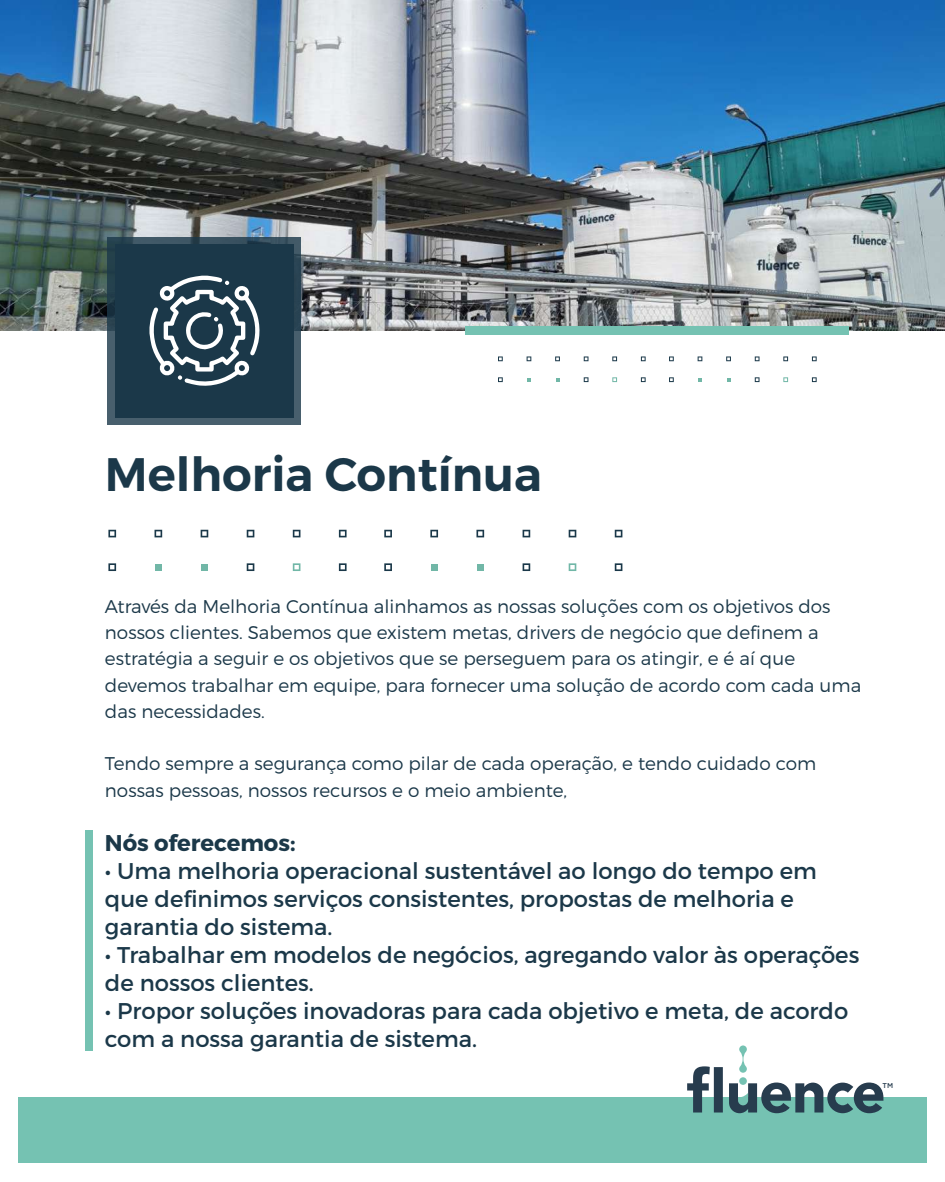
<style>
.page{position:relative;width:945px;height:1182px;background:#fff}
.page>*{position:absolute;margin:0;border:0;box-sizing:border-box;transform-origin:0 0}
.t1{font:600 46.9px "Montserrat";color:#1b3849}
.t2{font:22.75px/28px "Montserrat";color:#1b3849}
.t3{font:700 22.75px "Montserrat";color:#1b3849}
.t4{font:300 18.38px/26.2px "Montserrat";color:#1b3849}
.t5{font:500 7px "Gotham";color:#273c4e}
</style>
<div class="page">
<img style="left:0;top:0;width:945px;height:330px">
<div style="left:18px;top:1097px;width:909px;height:65px;background:#75c2b2"></div>
<svg style="left:687px;top:1045px;width:196px;height:68px"></svg>
<svg style="left:155px;top:564px;width:6px;height:6px"></svg>
<svg style="left:201px;top:564px;width:6px;height:6px"></svg>
<svg style="left:293px;top:563px;width:7px;height:8px"></svg>
<svg style="left:108px;top:529px;width:8px;height:8px"></svg>
<svg style="left:155px;top:529px;width:7px;height:8px"></svg>
<svg style="left:201px;top:529px;width:7px;height:8px"></svg>
<svg style="left:247px;top:529px;width:7px;height:8px"></svg>
<svg style="left:293px;top:529px;width:7px;height:8px"></svg>
<svg style="left:339px;top:529px;width:8px;height:8px"></svg>
<svg style="left:108px;top:563px;width:8px;height:8px"></svg>
<svg style="left:247px;top:563px;width:7px;height:8px"></svg>
<svg style="left:339px;top:563px;width:8px;height:8px"></svg>
<svg style="left:431px;top:564px;width:6px;height:6px"></svg>
<svg style="left:477px;top:564px;width:6px;height:6px"></svg>
<svg style="left:569px;top:563px;width:7px;height:8px"></svg>
<svg style="left:384px;top:529px;width:8px;height:8px"></svg>
<svg style="left:430px;top:529px;width:8px;height:8px"></svg>
<svg style="left:476px;top:529px;width:8px;height:8px"></svg>
<svg style="left:523px;top:529px;width:7px;height:8px"></svg>
<svg style="left:569px;top:529px;width:7px;height:8px"></svg>
<svg style="left:615px;top:529px;width:7px;height:8px"></svg>
<svg style="left:384px;top:563px;width:8px;height:8px"></svg>
<svg style="left:523px;top:563px;width:7px;height:8px"></svg>
<svg style="left:615px;top:563px;width:7px;height:8px"></svg>
<svg style="left:527px;top:378px;width:4px;height:3px"></svg>
<svg style="left:612px;top:377px;width:5px;height:5px"></svg>
<svg style="left:498px;top:356px;width:5px;height:5px"></svg>
<svg style="left:527px;top:356px;width:4px;height:5px"></svg>
<svg style="left:555px;top:356px;width:5px;height:5px"></svg>
<svg style="left:584px;top:356px;width:4px;height:5px"></svg>
<svg style="left:612px;top:356px;width:5px;height:5px"></svg>
<svg style="left:641px;top:356px;width:5px;height:5px"></svg>
<svg style="left:498px;top:377px;width:5px;height:5px"></svg>
<svg style="left:584px;top:377px;width:4px;height:5px"></svg>
<svg style="left:641px;top:377px;width:5px;height:5px"></svg>
<svg style="left:698px;top:378px;width:4px;height:3px"></svg>
<svg style="left:783px;top:377px;width:5px;height:5px"></svg>
<svg style="left:669px;top:356px;width:5px;height:5px"></svg>
<svg style="left:698px;top:356px;width:4px;height:5px"></svg>
<svg style="left:726px;top:356px;width:5px;height:5px"></svg>
<svg style="left:755px;top:356px;width:5px;height:5px"></svg>
<svg style="left:783px;top:356px;width:5px;height:5px"></svg>
<svg style="left:812px;top:356px;width:5px;height:5px"></svg>
<svg style="left:669px;top:377px;width:5px;height:5px"></svg>
<svg style="left:755px;top:377px;width:5px;height:5px"></svg>
<svg style="left:812px;top:377px;width:5px;height:5px"></svg>
<div style="left:466px;top:326px;width:383px;height:9px;background:#75c2b2"></div>
<svg style="left:108px;top:237px;width:193px;height:187px;background:#3a5260"></svg>
<div style="left:115px;top:244px;width:179px;height:173px;background:#1b3849"></div>
<svg style="left:149px;top:275px;width:111px;height:111px"></svg>
<div style="left:85px;top:829px;width:7px;height:221px;background:#75c2b2"></div>
<h1 class="t1" style="left:105px;top:445px;width:439px">Melhoria Contínua</h1>
<p class="t4" style="left:105px;top:593px;width:758px">Através da Melhoria Contínua alinhamos as nossas soluções com os objetivos dos nossos clientes. Sabemos que existem metas, drivers de negócio que definem a estratégia a seguir e os objetivos que se perseguem para os atingir, e é aí que devemos trabalhar em equipe, para fornecer uma solução de acordo com cada uma das necessidades.</p>
<p class="t4" style="left:105px;top:750px;width:713px">Tendo sempre a segurança como pilar de cada operação, e tendo cuidado com nossas pessoas, nossos recursos e o meio ambiente,</p>
<p class="t3" style="left:105px;top:828px;width:192px">Nós oferecemos:</p>
<p class="t2" style="left:105px;top:856px;width:713px">• Uma melhoria operacional sustentável ao longo do tempo em que definimos serviços consistentes, propostas de melhoria e garantia do sistema.</p>
<p class="t2" style="left:105px;top:940px;width:756px">• Trabalhar em modelos de negócios, agregando valor às operações de nossos clientes.</p>
<p class="t2" style="left:105px;top:996px;width:745px">• Propor soluções inovadoras para cada objetivo e meta, de acordo com a nossa garantia de sistema.</p>
<p class="t5" style="left:883px;top:1080px;width:12px">TM</p>
</div>
